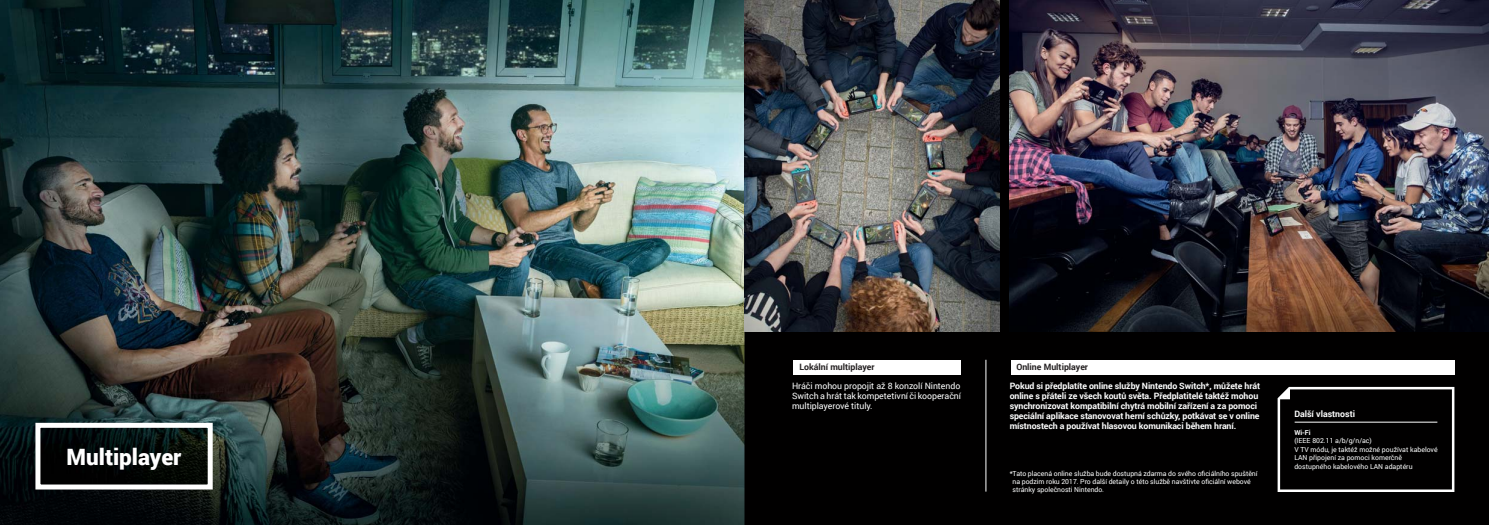
<style>
.page{position:relative;width:1489px;height:525px;background:#fff}
.page>*{position:absolute;margin:0;border:0;box-sizing:border-box;transform-origin:0 0}
.t1{font:900 22.5px "Roboto";color:#fff}
.t2{font:700 8.75px/10px "Roboto";letter-spacing:-.01em;color:#fff}
.t3{font:8.75px/10px "Roboto";letter-spacing:-.005em;color:#fff;text-align:justify}
.t4{font:700 8.75px "Roboto";color:#231f20}
.t5{font:6.88px/8.5px "Roboto";letter-spacing:-.005em;color:#fff}
.t6{font:700 6.88px "Roboto";color:#fff}
</style>
<div class="page">
<div style="left:744px;top:0;width:744px;height:524px;background:#010000"></div>
<img style="left:0;top:0;width:744px;height:524px">
<img style="left:744px;top:0;width:255px;height:331px">
<img style="left:1009px;top:0;width:479px;height:331px">
<svg style="left:1277px;top:386px;width:177px;height:105px"></svg>
<hr style="left:1294px;top:421px;width:143px;height:1px;background:#fff">
<div style="left:793px;top:359px;width:168px;height:15px;background:#fff"></div>
<div style="left:1010px;top:359px;width:444px;height:15px;background:#fff"></div>
<hr style="left:985px;top:359px;width:1px;height:132px;background:#fff">
<img style="left:41px;top:428px;width:166px;height:55px">
<div style="left:35px;top:422px;width:178px;height:67px;border:5px solid #fff"></div>
<h1 class="t1" style="left:67px;top:440px;width:116px">Multiplayer</h1>
<p class="t4" style="left:799px;top:361px;width:77px">Lokální multiplayer</p>
<p class="t4" style="left:1016px;top:361px;width:73px">Online Multiplayer</p>
<p class="t3" style="left:792px;top:380px;width:171px">Hráči mohou propojit až 8 konzolí Nintendo Switch a hrát tak kompetetivní či kooperační multiplayerové tituly.</p>
<p class="t2" style="left:1009px;top:381px;width:252px">Pokud si předplatíte online služby Nintendo Switch*, můžete hrát online s přáteli ze všech koutů světa. Předplatitelé taktéž mohou synchronizovat kompatibilní chytrá mobilní zařízení a za pomoci speciální aplikace stanovovat herní schůzky, potkávat se v online místnostech a používat hlasovou komunikaci během hraní.</p>
<p class="t5" style="left:1012px;top:468px;width:246px;text-indent:-3px">* Tato placená online služba bude dostupná zdarma do svého oficiálního spuštění na podzim roku 2017. Pro další detaily o této službě navštivte oficiální webové stránky společnosti Nintendo.</p>
<p class="t2" style="left:1294px;top:408px;width:62px">Další vlastnosti</p>
<p class="t6" style="left:1294px;top:427px;width:18px">Wi-Fi</p>
<p class="t5" style="left:1294px;top:436px;width:145px">(IEEE 802.11 a/b/g/n/ac)<br>V TV módu, je taktéž možné používat kabelové LAN připojení za pomoci komerčně dostupného kabelového LAN adaptéru</p>
</div>
